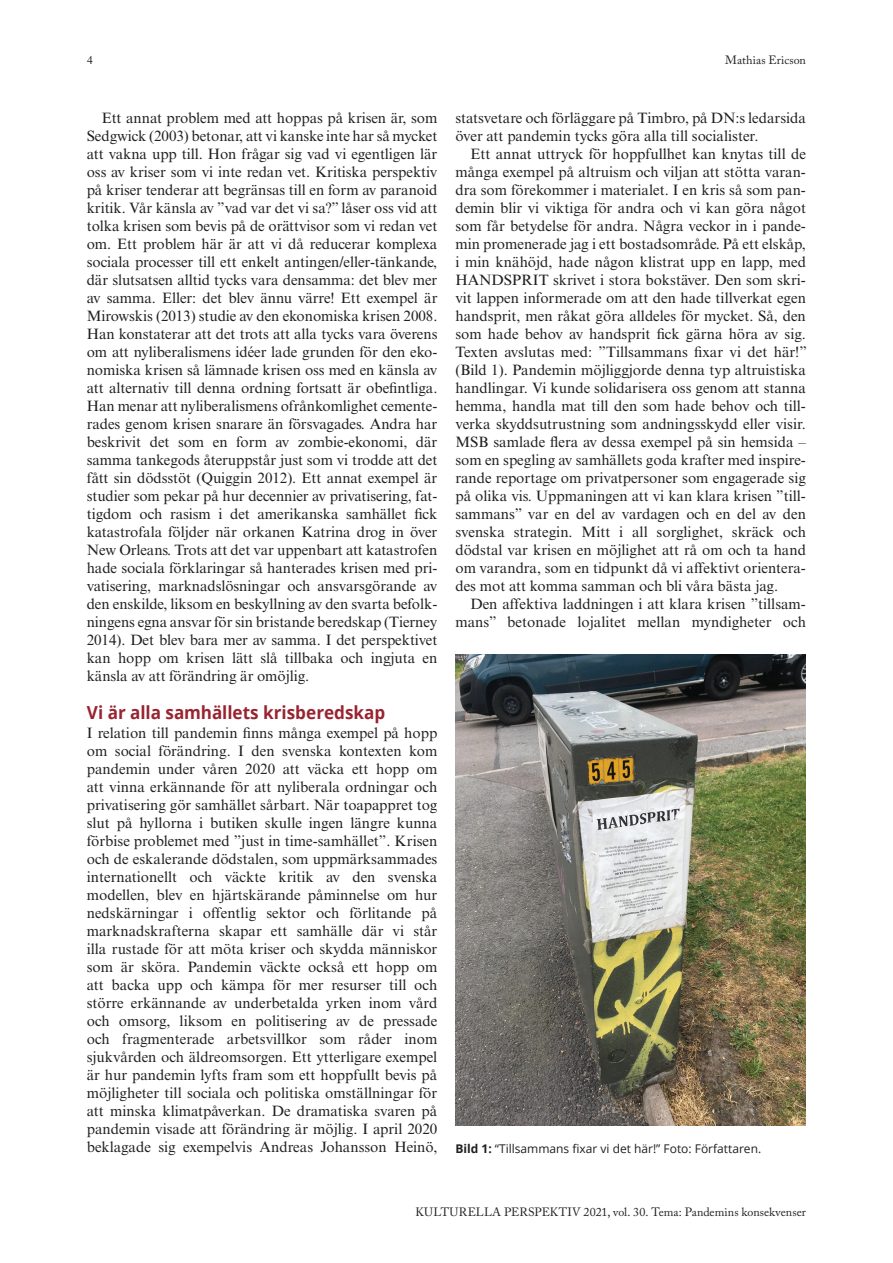
<style>
.page{position:relative;width:893px;height:1263px;background:#fff}
.page>*{position:absolute;margin:0;border:0;box-sizing:border-box;transform-origin:0 0}
.A_head{font:700 18px "Open Sans";letter-spacing:-.005em;color:#982430;scale:.95 1}
.Body_text_next{font:15px/18px "Times New Roman MT Std";color:#231f20;text-align:justify}
.Body_text_first{font:15px/18px "Times New Roman MT Std";color:#231f20;text-align:justify}
.t1{font:12px "Adobe Caslon Pro";letter-spacing:.005em;color:#231f20}
.Figure_title{font:12px "Open Sans";color:#231f20}
.s1{font-weight:700}
</style>
<div class="page">
<img style="left:455px;top:655px;width:351px;height:470px">
<p class="t1" style="left:87px;top:53px;width:7px">4</p>
<p class="t1" style="left:725px;top:53px;width:82px">Mathias Ericson</p>
<p class="Body_text_next" style="left:87px;top:109px;width:352px;text-indent:15px">Ett annat problem med att hoppas på krisen är, som Sedgwick (2003) betonar, att vi kanske inte har så mycket att vakna upp till. Hon frågar sig vad vi egentligen lär oss av kriser som vi inte redan vet. Kritiska perspektiv på kriser tenderar att begränsas till en form av paranoid kritik. Vår känsla av ”vad var det vi sa?” låser oss vid att tolka krisen som bevis på de orättvisor som vi redan vet om. Ett problem här är att vi då reducerar komplexa sociala processer till ett enkelt antingen/eller-tänkande, där slutsatsen alltid tycks vara densamma: det blev mer av samma. Eller: det blev ännu värre! Ett exempel är Mirowskis (2013) studie av den ekonomiska krisen 2008.<br>Han konstaterar att det trots att alla tycks vara överens om att nyliberalismens idéer lade grunden för den eko&shy;nomiska krisen så lämnade krisen oss med en känsla av att alternativ till denna ordning fortsatt är obefintliga.<br>Han menar att nyliberalismens ofrånkomlighet cemente&shy;rades genom krisen snarare än försvagades. Andra har beskrivit det som en form av zombie-ekonomi, där samma tankegods återuppstår just som vi trodde att det fått sin dödsstöt (Quiggin 2012). Ett annat exempel är studier som pekar på hur decennier av privatisering, fat&shy;tigdom och rasism i det amerikanska samhället fick katastrofala följder när orkanen Katrina drog in över New Orleans. Trots att det var uppenbart att katastrofen hade sociala förklaringar så hanterades krisen med pri&shy;vatisering, marknadslösningar och ansvarsgörande av den enskilde, liksom en beskyllning av den svarta befolk&shy;ningens egna ansvar för sin bristande beredskap (Tierney 2014). Det blev bara mer av samma. I det perspektivet kan hopp om krisen lätt slå tillbaka och ingjuta en känsla av att förändring är omöjlig.</p>
<p class="A_head" style="left:87px;top:700px;width:316px">Vi är alla samhällets krisberedskap</p>
<p class="Body_text_first" style="left:87px;top:724px;width:352px">I relation till pandemin finns många exempel på hopp om social förändring. I den svenska kontexten kom pandemin under våren 2020 att väcka ett hopp om att vinna erkännande för att nyliberala ordningar och privatisering gör samhället sårbart. När toapappret tog slut på hyllorna i butiken skulle ingen längre kunna förbise problemet med ”just in time-samhället”. Krisen och de eskalerande dödstalen, som uppmärksammades internationellt och väckte kritik av den svenska modellen, blev en hjärtskärande påminnelse om hur nedskärningar i offentlig sektor och förlitande på marknadskrafterna skapar ett samhälle där vi står illa rustade för att möta kriser och skydda människor som är sköra. Pandemin väckte också ett hopp om att backa upp och kämpa för mer resurser till och större erkännande av underbetalda yrken inom vård och omsorg, liksom en politisering av de pressade och fragmenterade arbetsvillkor som råder inom sjukvården och äldreomsorgen. Ett ytterligare exempel är hur pandemin lyfts fram som ett hoppfullt bevis på möjligheter till sociala och politiska omställningar för att minska klimatpåverkan. De dramatiska svaren på pandemin visade att förändring är möjlig. I april 2020 beklagade sig exempelvis Andreas Johansson Heinö,</p>
<p class="Body_text_first" style="left:455px;top:109px;width:352px">statsvetare och förläggare på Timbro, på DN:s ledarsida över att pandemin tycks göra alla till socialister.</p>
<p class="Body_text_next" style="left:455px;top:145px;width:353px;text-indent:15px">Ett annat uttryck för hoppfullhet kan knytas till de många exempel på altruism och viljan att stötta varan&shy;dra som förekommer i materialet. I en kris så som pan&shy;demin blir vi viktiga för andra och vi kan göra något som får betydelse för andra. Några veckor in i pande&shy;min promenerade jag i ett bostadsområde. På ett elskåp, i min knähöjd, hade någon klistrat upp en lapp, med HANDSPRIT skrivet i stora bokstäver. Den som skri&shy;vit lappen informerade om att den hade tillverkat egen handsprit, men råkat göra alldeles för mycket. Så, den som hade behov av handsprit fick gärna höra av sig.<br>Texten avslutas med: ”Tillsammans fixar vi det här!” (Bild 1). Pandemin möjliggjorde denna typ altruistiska handlingar. Vi kunde solidarisera oss genom att stanna hemma, handla mat till den som hade behov och till&shy;verka skyddsutrustning som andningsskydd eller visir.<br>MSB samlade flera av dessa exempel på sin hemsida – som en spegling av samhällets goda krafter med inspire&shy;rande reportage om privatpersoner som engagerade sig på olika vis. Uppmaningen att vi kan klara krisen ”till&shy;sammans” var en del av vardagen och en del av den svenska strategin. Mitt i all sorglighet, skräck och dödstal var krisen en möjlighet att rå om och ta hand om varandra, som en tidpunkt då vi affektivt orientera&shy;des mot att komma samman och bli våra bästa jag.</p>
<p class="Body_text_next" style="left:455px;top:595px;width:352px;text-align:right">Den affektiva laddningen i att klara krisen ”tillsam&shy;mans” betonade lojalitet mellan myndigheter och</p>
<p class="Figure_title" style="left:455px;top:1140px;width:307px"><span class="s1">Bild 1:</span> “Tillsammans fixar vi det här!” Foto: Författaren.</p>
<p class="t1" style="left:415px;top:1204px;width:392px">KULTURELLA PERSPEKTIV 2021, vol. 30. Tema: Pandemins konsekvenser</p>
</div>
